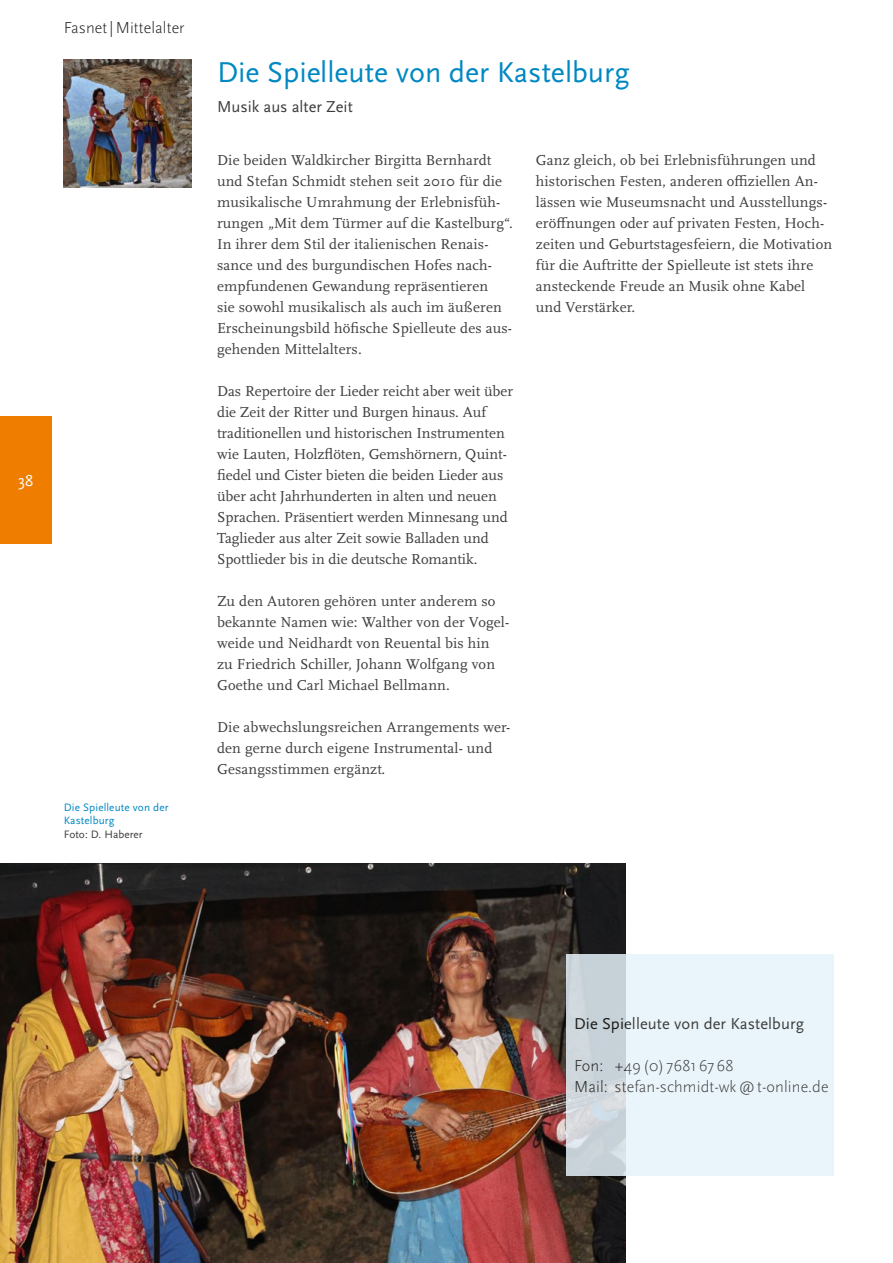
<style>
.page{position:relative;width:893px;height:1263px;background:#fff}
.page>*{position:absolute;margin:0;border:0;box-sizing:border-box;transform-origin:0 0}
.t1{font:30px "Scala Sans Pro";color:#0088c2}
.t2{font:300 16.5px/21px "Scala Sans Pro";letter-spacing:.005em;color:#1d1d1b}
.t3{font:16.5px "Scala Sans Pro";letter-spacing:.005em;color:#1d1d1b}
.t4{font:16.5px "Scala Sans Pro";color:#3c3c3b}
.t5{font:16.5px "Scala Sans Pro";color:#fff}
.t6{font:15px/21px "Scala Pro";letter-spacing:.01em;color:#3c3c3b}
.t7{font:11.25px/13.5px "Scala Sans Pro";letter-spacing:.01em;color:#0088c2}
.t8{font:11.25px "Scala Sans Pro";letter-spacing:.005em;color:#3c3c3b}
</style>
<div class="page">
<img style="left:0;top:863px;width:625px;height:400px">
<svg style="left:566px;top:954px;width:267px;height:221px;background:#e3ecf3"></svg>
<div style="left:0;top:416px;width:51px;height:128px;background:#ef7d00"></div>
<img style="left:64px;top:60px;width:127px;height:127px">
<p class="t2" style="left:64px;top:18px;width:122px">Fasnet|Mittelalter</p>
<p class="t5" style="left:18px;top:471px;width:17px">38</p>
<p class="t7" style="left:64px;top:800px;width:106px">Die Spielleute von der<br>Kastelburg</p>
<p class="t8" style="left:64px;top:828px;width:80px">Foto: D. Haberer</p>
<h1 class="t1" style="left:217px;top:55px;width:414px">Die Spielleute von der Kastelburg</h1>
<p class="t4" style="left:217px;top:97px;width:137px">Musik aus alter Zeit</p>
<p class="t6" style="left:217px;top:149px;width:297px">Die beiden Waldkircher Birgitta Bernhardt und Stefan Schmidt stehen seit 2010 für die musikalische Umrahmung der Erlebnisfüh&shy;rungen „Mit dem Türmer auf die Kastelburg“.<br>In ihrer dem Stil der italienischen Renais&shy;sance und des burgundischen Hofes nach&shy;empfundenen Gewandung repräsentieren<br>sie sowohl musikalisch als auch im äußeren Erscheinungsbild höfische Spielleute des aus&shy;gehenden Mittelalters.</p>
<p class="t6" style="left:217px;top:380px;width:298px">Das Repertoire der Lieder reicht aber weit über die Zeit der Ritter und Burgen hinaus. Auf traditionellen und historischen Instrumenten wie Lauten, Holzflöten, Gemshörnern, Quint&shy;fiedel und Cister bieten die beiden Lieder aus über acht Jahrhunderten in alten und neuen Sprachen. Präsentiert werden Minnesang und Taglieder aus alter Zeit sowie Balladen und Spottlieder bis in die deutsche Romantik.</p>
<p class="t6" style="left:217px;top:590px;width:294px">Zu den Autoren gehören unter anderem so bekannte Namen wie: Walther von der Vogel&shy;weide und Neidhardt von Reuental bis hin<br>zu Friedrich Schiller, Johann Wolfgang von Goethe und Carl Michael Bellmann.</p>
<p class="t6" style="left:217px;top:716px;width:295px">Die abwechslungsreichen Arrangements wer&shy;den gerne durch eigene Instrumental- und<br>Gesangsstimmen ergänzt.</p>
<p class="t6" style="left:536px;top:149px;width:298px">Ganz gleich, ob bei Erlebnisführungen und historischen Festen, anderen offiziellen An&shy;lässen wie Museumsnacht und Ausstellungs&shy;eröffnungen oder auf privaten Festen, Hoch&shy;zeiten und Geburtstagesfeiern, die Motivation für die Auftritte der Spielleute ist stets ihre ansteckende Freude an Musik ohne Kabel und Verstärker.</p>
<p class="t3" style="left:574px;top:1014px;width:231px">Die Spielleute von der Kastelburg</p>
<p class="t2" style="left:574px;top:1055px;width:256px">Fon: +49 (0) 7681 67 68<br>Mail: stefan-schmidt-wk@t-online.de</p>
</div>
